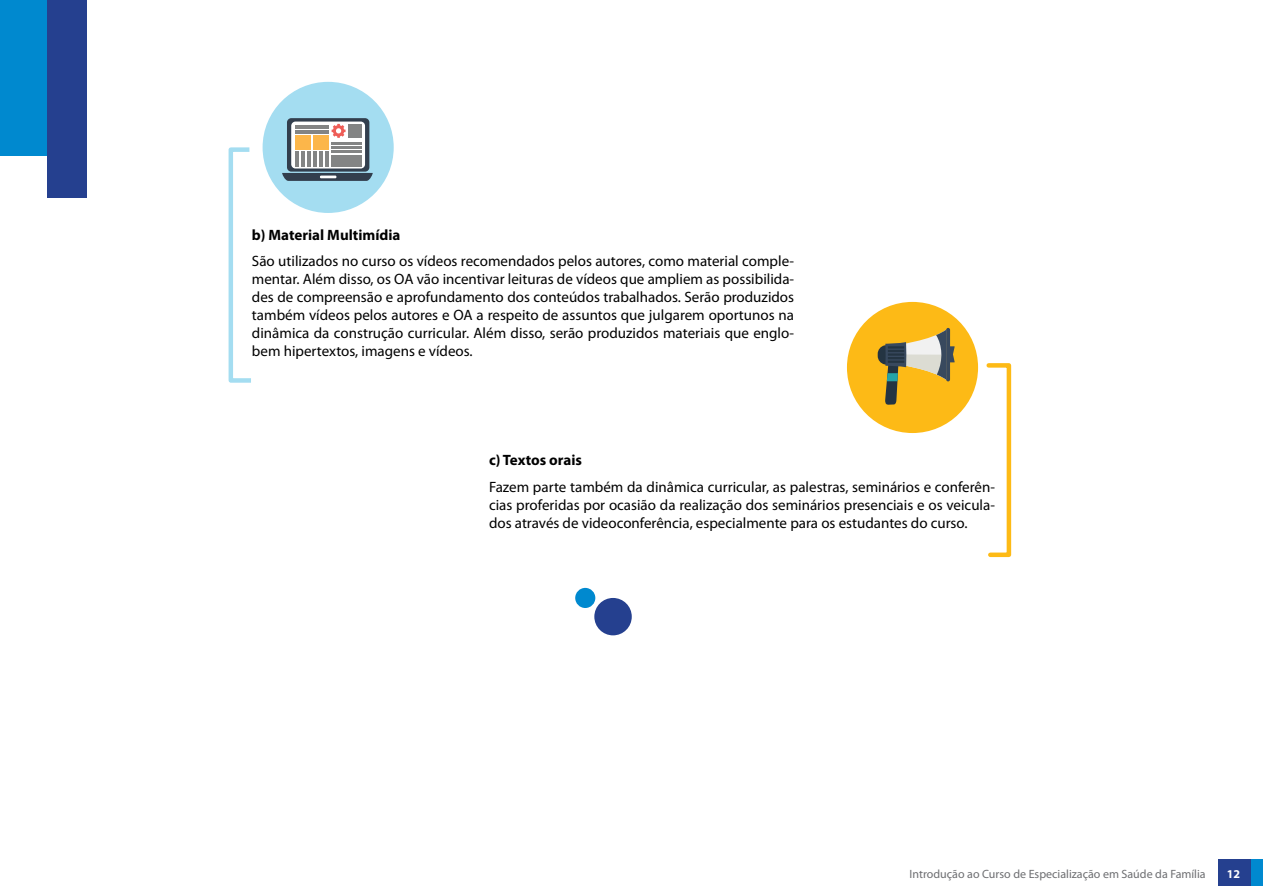
<style>
.page{position:relative;width:1263px;height:893px;background:#fff}
.page>*{position:absolute;margin:0;border:0;box-sizing:border-box;transform-origin:0 0}
.t1{font:15px/18px "Myriad Pro";color:#000;text-align:justify}
.t2{font:700 15px "Myriad Pro";color:#000}
.t3{font:12px "Myriad Pro";color:#6d6e71}
.t4{font:700 12px "Myriad Pro";color:#fff}
</style>
<div class="page">
<div style="left:1218px;top:859px;width:45px;height:27px;background:#25408f"></div>
<div style="left:1251px;top:859px;width:12px;height:27px;background:#0089cf"></div>
<div style="left:0;top:0;width:63px;height:155px;background:#0089cf"></div>
<div style="left:47px;top:0;width:39px;height:198px;background:#25408f"></div>
<div style="left:263px;top:82px;width:131px;height:131px;background:#a4ddf1;border-radius:50%"></div>
<svg style="left:282px;top:118px;width:91px;height:63px;background:#98a1aa"></svg>
<hr style="left:295px;top:125px;width:34px;height:4px;background:#838484">
<hr style="left:295px;top:130px;width:34px;height:4px;background:#838484">
<hr style="left:295px;top:151px;width:4px;height:15px;background:#838484">
<hr style="left:301px;top:151px;width:4px;height:15px;background:#838484">
<hr style="left:307px;top:151px;width:4px;height:15px;background:#838484">
<hr style="left:313px;top:151px;width:4px;height:15px;background:#838484">
<hr style="left:319px;top:151px;width:4px;height:15px;background:#838484">
<hr style="left:325px;top:151px;width:4px;height:15px;background:#838484">
<div style="left:348px;top:124px;width:14px;height:14px;background:#838484"></div>
<div style="left:295px;top:136px;width:16px;height:14px;background:#fcb64a"></div>
<div style="left:313px;top:136px;width:16px;height:14px;background:#fcb64a"></div>
<hr style="left:332px;top:142px;width:30px;height:2px;background:#838484">
<hr style="left:332px;top:146px;width:30px;height:3px;background:#838484">
<hr style="left:332px;top:150px;width:30px;height:3px;background:#838484">
<div style="left:332px;top:155px;width:30px;height:11px;background:#838484"></div>
<svg style="left:228px;top:147px;width:23px;height:236px"></svg>
<svg style="left:986px;top:363px;width:26px;height:195px"></svg>
<div style="left:847px;top:302px;width:131px;height:131px;background:#fdba16;border-radius:50%"></div>
<svg style="left:948px;top:346px;width:7px;height:16px"></svg>
<svg style="left:946px;top:328px;width:4px;height:53px"></svg>
<svg style="left:878px;top:330px;width:68px;height:75px"></svg>
<div style="left:594px;top:598px;width:38px;height:37px;background:#25408f;border-radius:50%"></div>
<div style="left:575px;top:588px;width:20px;height:20px;background:#0089cf;border-radius:50%"></div>
<p class="t2" style="left:252px;top:225px;width:150px">b) Material Multimídia</p>
<p class="t1" style="left:252px;top:252px;width:544px">São utilizados no curso os vídeos recomendados pelos autores, como material comple&shy;mentar. Além disso, os OA vão incentivar leituras de vídeos que ampliem as possibilida&shy;des de compreensão e aprofundamento dos conteúdos trabalhados. Serão produzidos também vídeos pelos autores e OA a respeito de assuntos que julgarem oportunos na dinâmica da construção curricular. Além disso, serão produzidos materiais que englo&shy;bem hipertextos, imagens e vídeos.</p>
<p class="t2" style="left:489px;top:450px;width:94px">c) Textos orais</p>
<p class="t1" style="left:489px;top:477px;width:507px">Fazem parte também da dinâmica curricular, as palestras, seminários e conferên&shy;cias proferidas por ocasião da realização dos seminários presenciais e os veicula&shy;dos através de videoconferência, especialmente para os estudantes do curso.</p>
<p class="t3" style="left:909px;top:866px;width:298px">Introdução ao Curso de Especialização em Saúde da Família</p>
<p class="t4" style="left:1227px;top:866px;width:15px">12</p>
</div>
